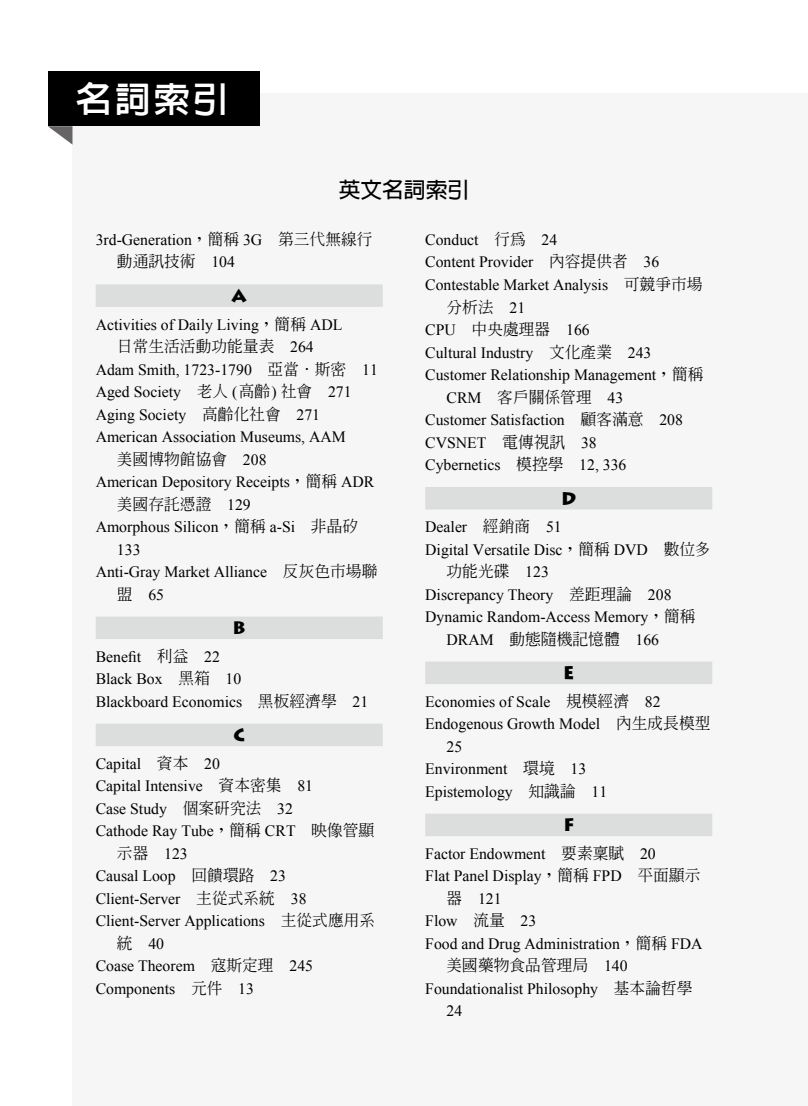
<style>
.page{position:relative;width:808px;height:1106px;background:#fff}
.page>*{position:absolute;margin:0;border:0;box-sizing:border-box;transform-origin:0 0}
.t1{font:36.15px "Lin Gothic Extra";color:#fff}
.t2{font:700 21.75px "Lin Gothic";color:#000}
.t3{font:700 18px "Lithograph";color:#000}
.t4{font:15.75px/22.5px "Times New Roman";color:#000}
.t5{font:500 15.75px "Inn Ming";color:#000}
.s1{font-family:"Inn Ming";font-weight:500}
.s2{font-family:"Times New Roman";font-weight:400}
</style>
<div class="page">
<div style="left:72px;top:94px;width:736px;height:1012px;background:#f6f6f6"></div>
<div style="left:48px;top:71px;width:211px;height:55px;background:#000"></div>
<svg style="left:48px;top:126px;width:24px;height:18px"></svg>
<div style="left:96px;top:284px;width:287px;height:23px;background:#dcdddd"></div>
<div style="left:96px;top:616px;width:287px;height:23px;background:#dcdddd"></div>
<div style="left:96px;top:723px;width:287px;height:23px;background:#dcdddd"></div>
<div style="left:425px;top:487px;width:287px;height:22px;background:#dcdddd"></div>
<div style="left:425px;top:661px;width:287px;height:23px;background:#dcdddd"></div>
<div style="left:425px;top:813px;width:287px;height:23px;background:#dcdddd"></div>
<h1 class="t1" style="left:76px;top:80px;width:155px">名詞索引</h1>
<h2 class="t2" style="left:339px;top:178px;width:132px">英文名詞索引</h2>
<p class="t4" style="left:96px;top:228px;width:278px">3rd-Generation<span class="s1">，簡稱</span> 3G <span class="s1">第三代無線行</span></p>
<p class="t5" style="left:117px;top:253px;width:120px">動通訊技術 <span class="s2">104</span></p>
<p class="t3" style="left:232px;top:285px;width:17px">A</p>
<p class="t4" style="left:96px;top:313px;width:248px">Activities of Daily Living<span class="s1">，簡稱</span> ADL</p>
<p class="t5" style="left:117px;top:338px;width:198px">日常生活活動功能量表 <span class="s2">264</span></p>
<p class="t4" style="left:96px;top:358px;width:284px">Adam Smith, 1723-1790 <span class="s1">亞當．斯密</span> 11<br>Aged Society <span class="s1">老人</span> (<span class="s1">高齡</span>) <span class="s1">社會</span> 271<br>Aging Society <span class="s1">高齡化社會</span> 271<br>American Association Museums, AAM</p>
<p class="t5" style="left:117px;top:450px;width:151px">美國博物館協會 <span class="s2">208</span></p>
<p class="t4" style="left:96px;top:470px;width:280px">American Depository Receipts<span class="s1">，簡稱</span> ADR</p>
<p class="t5" style="left:117px;top:495px;width:135px">美國存託憑證 <span class="s2">129</span></p>
<p class="t4" style="left:96px;top:515px;width:264px">Amorphous Silicon<span class="s1">，簡稱</span> a-Si <span class="s1">非晶矽</span></p>
<p class="t4" style="left:117px;top:538px;width:25px">133</p>
<p class="t4" style="left:96px;top:560px;width:283px">Anti-Gray Market Alliance <span class="s1">反灰色市場聯</span></p>
<p class="t4" style="left:117px;top:583px;width:49px"><span class="s1">盟</span> 65</p>
<p class="t3" style="left:233px;top:617px;width:15px">B</p>
<p class="t4" style="left:96px;top:645px;width:274px">Benefit <span class="s1">利益</span> 22<br>Black Box <span class="s1">黑箱</span> 10<br>Blackboard Economics <span class="s1">黑板經濟學</span> 21</p>
<p class="t3" style="left:233px;top:724px;width:13px">C</p>
<p class="t4" style="left:96px;top:752px;width:126px">Capital <span class="s1">資本</span> 20</p>
<p class="t4" style="left:96px;top:774px;width:219px">Capital Intensive <span class="s1">資本密集</span> 81</p>
<p class="t4" style="left:96px;top:797px;width:199px">Case Study <span class="s1">個案研究法</span> 32</p>
<p class="t4" style="left:96px;top:819px;width:280px">Cathode Ray Tube<span class="s1">，簡稱</span> CRT <span class="s1">映像管顯</span></p>
<p class="t4" style="left:117px;top:842px;width:72px"><span class="s1">示器</span> 123</p>
<p class="t4" style="left:96px;top:864px;width:192px">Causal Loop <span class="s1">回饋環路</span> 23</p>
<p class="t4" style="left:96px;top:887px;width:212px">Client-Server <span class="s1">主從式系統</span> 38</p>
<p class="t4" style="left:96px;top:909px;width:281px">Client-Server Applications <span class="s1">主從式應用系</span></p>
<p class="t4" style="left:117px;top:932px;width:49px"><span class="s1">統</span> 40</p>
<p class="t4" style="left:96px;top:954px;width:219px">Coase Theorem <span class="s1">寇斯定理</span> 245</p>
<p class="t4" style="left:96px;top:977px;width:160px">Components <span class="s1">元件</span> 13</p>
<p class="t4" style="left:425px;top:228px;width:279px">Conduct <span class="s1">行為</span> 24<br>Content Provider <span class="s1">內容提供者</span> 36<br>Contestable Market Analysis <span class="s1">可競爭市場</span></p>
<p class="t5" style="left:446px;top:298px;width:80px">分析法 <span class="s2">21</span></p>
<p class="t4" style="left:425px;top:318px;width:280px">CPU <span class="s1">中央處理器</span> 166<br>Cultural Industry <span class="s1">文化產業</span> 243<br>Customer Relationship Management<span class="s1">，簡稱</span></p>
<p class="t5" style="left:446px;top:388px;width:178px"><span class="s2">CRM</span> 客戶關係管理 <span class="s2">43</span></p>
<p class="t4" style="left:425px;top:408px;width:259px">Customer Satisfaction <span class="s1">顧客滿意</span> 208<br>CVSNET <span class="s1">電傳視訊</span> 38<br>Cybernetics <span class="s1">模控學</span> 12, 336</p>
<p class="t3" style="left:561px;top:487px;width:17px">D</p>
<p class="t4" style="left:425px;top:515px;width:287px">Dealer <span class="s1">經銷商</span> 51<br>Digital Versatile Disc<span class="s1">，簡稱</span> DVD <span class="s1">數位多</span></p>
<p class="t5" style="left:446px;top:563px;width:104px">功能光碟 <span class="s2">123</span></p>
<p class="t4" style="left:425px;top:583px;width:248px">Discrepancy Theory <span class="s1">差距理論</span> 208</p>
<p class="t4" style="left:425px;top:605px;width:272px">Dynamic Random-Access Memory<span class="s1">，簡稱</span></p>
<p class="t4" style="left:446px;top:628px;width:214px">DRAM <span class="s1">動態隨機記憶體</span> 166</p>
<p class="t3" style="left:563px;top:662px;width:13px">E</p>
<p class="t4" style="left:425px;top:690px;width:237px">Economies of Scale <span class="s1">規模經濟</span> 82</p>
<p class="t4" style="left:425px;top:712px;width:287px">Endogenous Growth Model <span class="s1">內生成長模型</span></p>
<p class="t4" style="left:446px;top:735px;width:17px">25</p>
<p class="t4" style="left:425px;top:757px;width:162px">Environment <span class="s1">環境</span> 13</p>
<p class="t4" style="left:425px;top:780px;width:184px">Epistemology <span class="s1">知識論</span> 11</p>
<p class="t3" style="left:563px;top:814px;width:12px">F</p>
<p class="t4" style="left:425px;top:842px;width:232px">Factor Endowment <span class="s1">要素稟賦</span> 20</p>
<p class="t4" style="left:425px;top:864px;width:277px">Flat Panel Display<span class="s1">，簡稱</span> FPD <span class="s1">平面顯示</span></p>
<p class="t4" style="left:446px;top:887px;width:57px"><span class="s1">器</span> 121</p>
<p class="t4" style="left:425px;top:909px;width:113px">Flow <span class="s1">流量</span> 23</p>
<p class="t4" style="left:425px;top:932px;width:279px">Food and Drug Administration<span class="s1">，簡稱</span> FDA</p>
<p class="t5" style="left:446px;top:957px;width:183px">美國藥物食品管理局 <span class="s2">140</span></p>
<p class="t4" style="left:446px;top:977px;width:248px;text-indent:-21px">Foundationalist Philosophy <span class="s1">基本論哲學<br></span>24</p>
</div>
